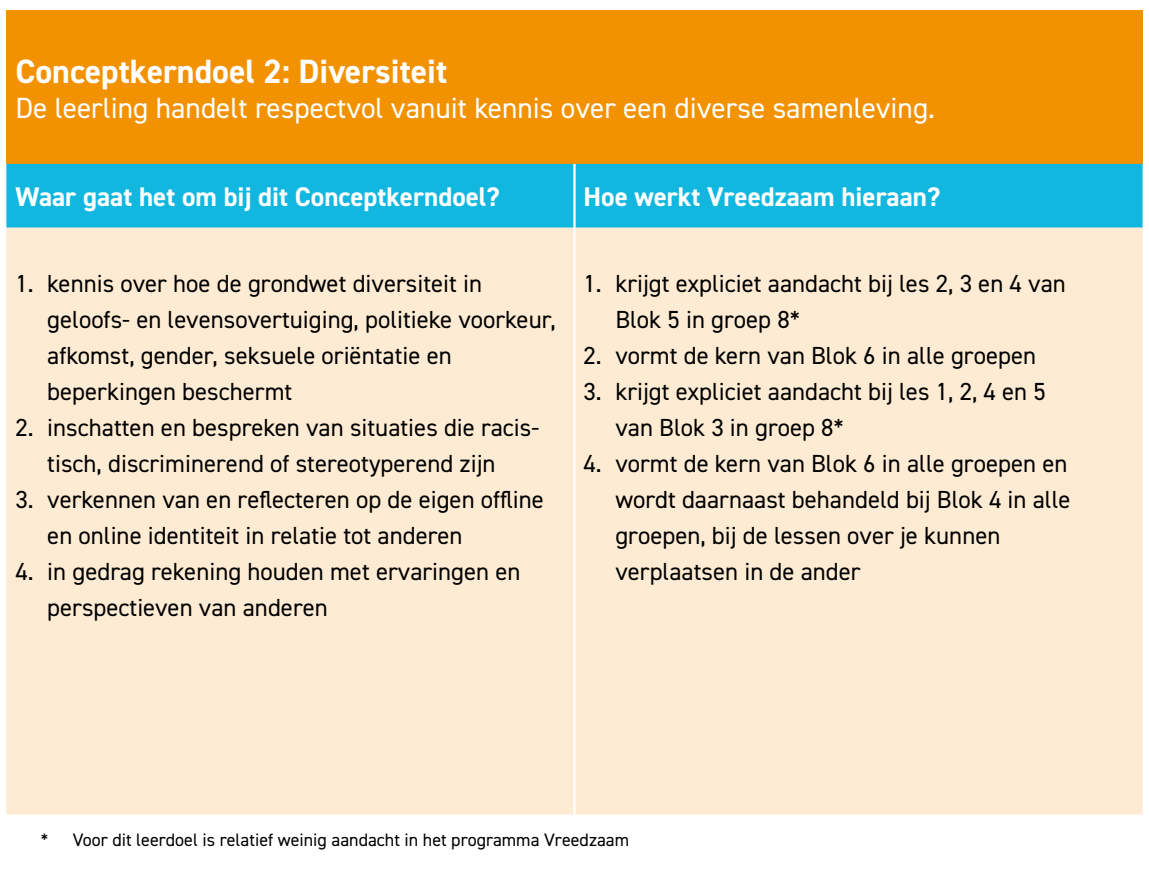
<style>
.page{position:relative;width:1149px;height:893px;background:#fff}
.page>*{position:absolute;margin:0;border:0;box-sizing:border-box;transform-origin:0 0}
.t1{font:700 33.75px "DIN2014";color:#fff}
.t2{font:29.25px "DIN2014";color:#fff}
.t3{font:700 27px "DIN2014";color:#fff}
.t4{font:24.75px/36px "DIN2014";color:#000}
.t5{font:18px "DIN2014";color:#000}
</style>
<div class="page">
<div style="left:6px;top:11px;width:1136px;height:153px;background:#f39200"></div>
<div style="left:6px;top:164px;width:1136px;height:64px;background:#12b7df"></div>
<div style="left:6px;top:228px;width:1136px;height:586px;background:#feebd3"></div>
<hr style="left:573px;top:164px;width:2px;height:64px;background:#fff">
<hr style="left:573px;top:228px;width:2px;height:586px;background:#fff">
<h1 class="t1" style="left:15px;top:49px;width:433px">Conceptkerndoel 2: Diversiteit</h1>
<p class="t2" style="left:15px;top:90px;width:921px">De leerling handelt respectvol vanuit kennis over een diverse samenleving.</p>
<p class="t3" style="left:15px;top:179px;width:486px">Waar gaat het om bij dit Conceptkerndoel?</p>
<p class="t3" style="left:583px;top:179px;width:358px">Hoe werkt Vreedzaam hieraan?</p>
<p class="t4" style="left:47px;top:265px;width:510px;text-indent:-32px">1. kennis over hoe de grondwet diversiteit in geloofs- en levensovertuiging, politieke voorkeur, afkomst, gender, seksuele oriëntatie en beperkingen beschermt</p>
<p class="t4" style="left:15px;top:409px;width:525px;text-align:center">2. inschatten en bespreken van situaties die racis&shy;tisch, discriminerend of stereotyperend zijn</p>
<p class="t4" style="left:47px;top:481px;width:498px;text-indent:-32px">3. verkennen van en reflecteren op de eigen offline en online identiteit in relatie tot anderen</p>
<p class="t4" style="left:47px;top:553px;width:474px;text-indent:-32px">4. in gedrag rekening houden met ervaringen en perspectieven van anderen</p>
<p class="t4" style="left:615px;top:265px;width:452px;text-indent:-32px">1. krijgt expliciet aandacht bij les 2, 3 en 4 van<br>Blok 5 in groep 8*</p>
<p class="t4" style="left:583px;top:337px;width:454px">2. vormt de kern van Blok 6 in alle groepen</p>
<p class="t4" style="left:615px;top:373px;width:432px;text-indent:-32px">3. krijgt expliciet aandacht bij les 1, 2, 4 en 5 van Blok 3 in groep 8*</p>
<p class="t4" style="left:615px;top:445px;width:456px;text-indent:-32px">4. vormt de kern van Blok 6 in alle groepen en wordt daarnaast behandeld bij Blok 4 in alle groepen, bij de lessen over je kunnen verplaatsen in de ander</p>
<p class="t5" style="left:41px;top:828px;width:589px">* Voor dit leerdoel is relatief weinig aandacht in het programma Vreedzaam</p>
</div>
